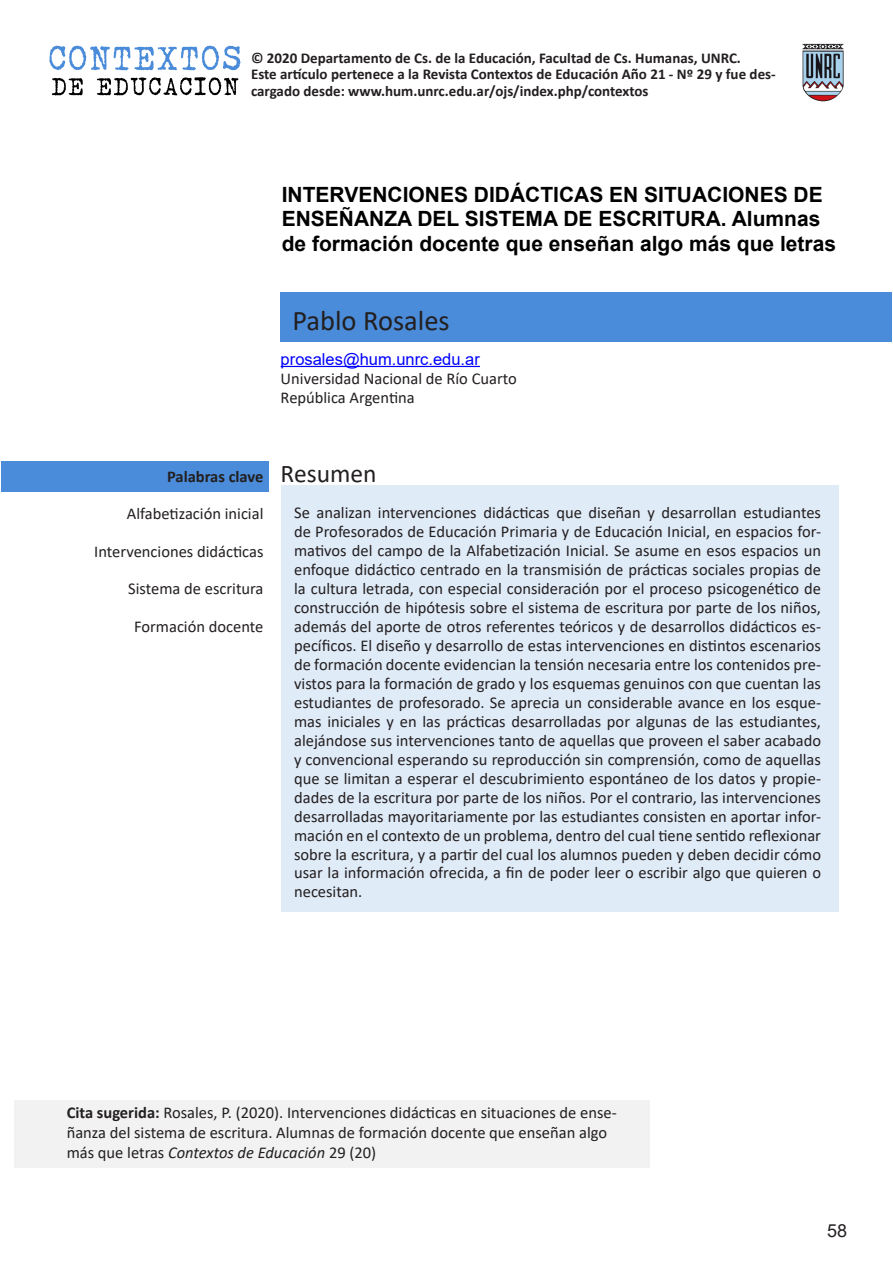
<style>
.page{position:relative;width:893px;height:1263px;background:#fff}
.page>*{position:absolute;margin:0;border:0;box-sizing:border-box;transform-origin:0 0}
.t1{font:28.5px "Calibri";color:#231f20}
.t2{font:25.5px "Calibri";color:#231f20}
.t3{font:700 21px/24.2px "Arial";color:#000}
.t4{font:18px "Arial";color:#231f20}
.t5{font:16.5px/19px "Calibri";color:#231f20}
.t6{font:700 16.5px "Calibri";color:#231f20}
.t7{font:700 15px/16.5px "Calibri";color:#231f20}
.s1{font-family:"Arial";color:#00f}
.s2{font-weight:700}
.s3{font-style:italic}
</style>
<div class="page">
<svg style="left:49px;top:46px;width:191px;height:24px"></svg>
<svg style="left:52px;top:78px;width:31px;height:17px"></svg>
<svg style="left:97px;top:77px;width:141px;height:18px"></svg>
<img style="left:802px;top:43px;width:41px;height:59px">
<div style="left:1px;top:462px;width:268px;height:30px;background:#4a8cd9"></div>
<div style="left:282px;top:486px;width:557px;height:426px;background:#e0ebf8"></div>
<div style="left:15px;top:1100px;width:634px;height:68px;background:#f2f2f2"></div>
<div style="left:281px;top:292px;width:611px;height:50px;background:#4a8cd9"></div>
<hr style="left:281px;top:366px;width:199px;height:1px;background:#00f">
<p class="t7" style="left:251px;top:50px;width:491px">© 2020 Departamento de Cs. de la Educación, Facultad de Cs. Humanas, UNRC.</p>
<p class="t7" style="left:251px;top:66px;width:526px">Este artículo pertenece a la Revista Contextos de Educación Año 21 - Nº 29 y fue des&shy;cargado desde: www.hum.unrc.edu.ar/ojs/index.php/contextos</p>
<p class="t3" style="left:282px;top:183px;width:556px">INTERVENCIONES DIDÁCTICAS EN SITUACIONES DE<br>ENSEÑANZA DEL SISTEMA DE ESCRITURA. Alumnas de formación docente que enseñan algo más que letras</p>
<p class="t1" style="left:292px;top:300px;width:159px">Pablo Rosales</p>
<p class="t5" style="left:281px;top:349px;width:238px"><span class="s1">prosales@hum.unrc.edu.ar<br></span>Universidad Nacional de Río Cuarto<br>República Argentina</p>
<p class="t6" style="left:167px;top:464px;width:98px">Palabras clave</p>
<p class="t5" style="left:127px;top:504px;width:138px">Alfabetización inicial</p>
<p class="t5" style="left:94px;top:541px;width:171px">Intervenciones didácticas</p>
<p class="t5" style="left:128px;top:579px;width:137px">Sistema de escritura</p>
<p class="t5" style="left:134px;top:616px;width:131px">Formación docente</p>
<p class="t2" style="left:281px;top:456px;width:97px">Resumen</p>
<p class="t5" style="left:294px;top:502px;width:528px;text-align:justify">Se analizan intervenciones didácticas que diseñan y desarrollan estudiantes de Profesorados de Educación Primaria y de Educación Inicial, en espacios for&shy;mativos del campo de la Alfabetización Inicial. Se asume en esos espacios un enfoque didáctico centrado en la transmisión de prácticas sociales propias de la cultura letrada, con especial consideración por el proceso psicogenético de construcción de hipótesis sobre el sistema de escritura por parte de los niños, además del aporte de otros referentes teóricos y de desarrollos didácticos es&shy;pecíficos. El diseño y desarrollo de estas intervenciones en distintos escenarios de formación docente evidencian la tensión necesaria entre los contenidos pre&shy;vistos para la formación de grado y los esquemas genuinos con que cuentan las estudiantes de profesorado. Se aprecia un considerable avance en los esque&shy;mas iniciales y en las prácticas desarrolladas por algunas de las estudiantes, alejándose sus intervenciones tanto de aquellas que proveen el saber acabado y convencional esperando su reproducción sin comprensión, como de aquellas que se limitan a esperar el descubrimiento espontáneo de los datos y propie&shy;dades de la escritura por parte de los niños. Por el contrario, las intervenciones desarrolladas mayoritariamente por las estudiantes consisten en aportar infor&shy;mación en el contexto de un problema, dentro del cual tiene sentido reflexionar sobre la escritura, y a partir del cual los alumnos pueden y deben decidir cómo usar la información ofrecida, a fin de poder leer o escribir algo que quieren o necesitan.</p>
<p class="t5" style="left:67px;top:1102px;width:552px;line-height:19.8px"><span class="s2">Cita sugerida:</span> Rosales, P. (2020). Intervenciones didácticas en situaciones de ense&shy;ñanza del sistema de escritura. Alumnas de formación docente que enseñan algo más que letras <span class="s3">Contextos de Educación</span> 29 (20)</p>
<p class="t4" style="left:827px;top:1218px;width:22px">58</p>
</div>
